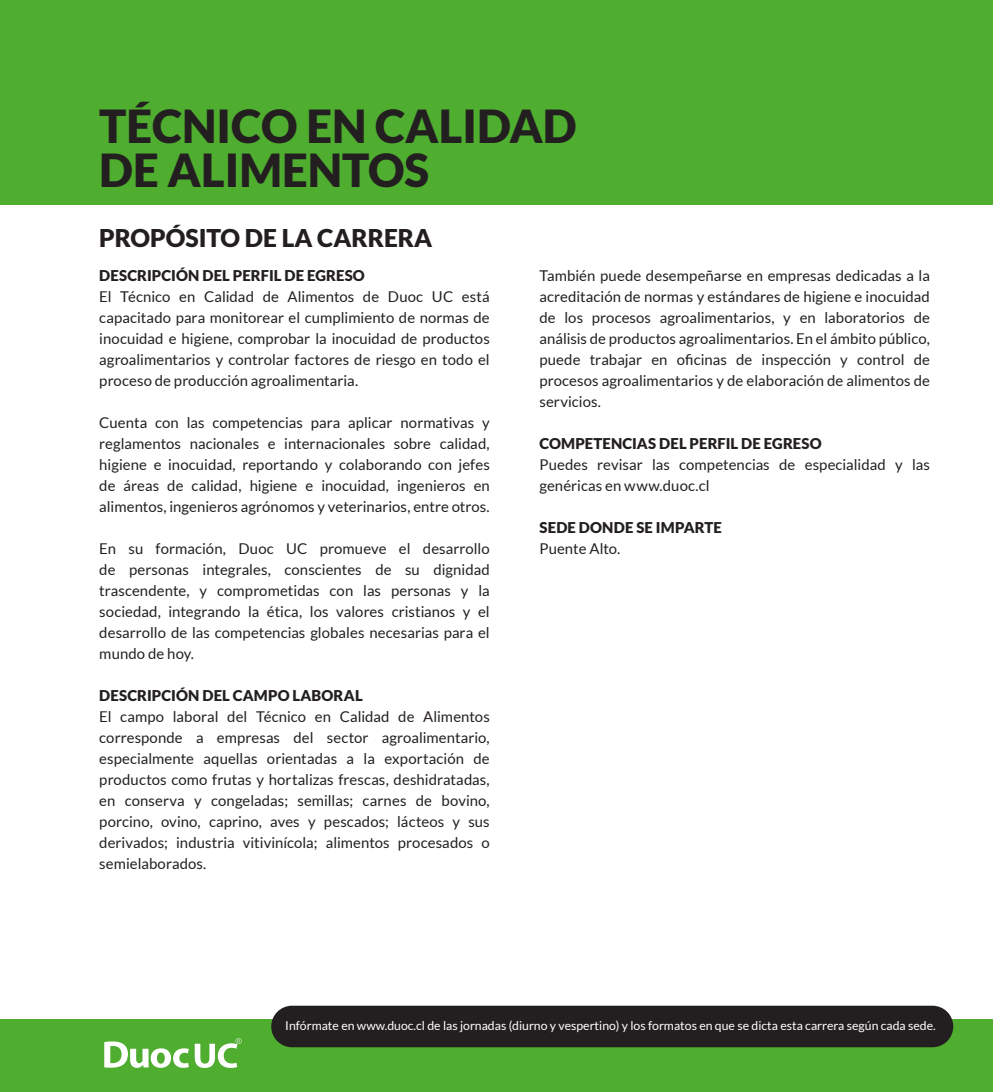
<style>
.page{position:relative;width:993px;height:1092px;background:#fff}
.page>*{position:absolute;margin:0;border:0;box-sizing:border-box;transform-origin:0 0}
.t1{font:900 45.5px/43.8px "Lato";color:#231f20}
.t2{font:900 24.5px "Lato";color:#231f20}
.t3{font:14.88px/21px "Lato";letter-spacing:.005em;color:#231f20;text-align:justify}
.t4{font:900 14.88px "Lato";letter-spacing:.01em;color:#231f20}
.t5{font:12.25px "Lato";color:#fff}
</style>
<div class="page">
<div style="left:0;top:1019px;width:992px;height:72px;background:#4fad2f"></div>
<div style="left:271px;top:1005px;width:681px;height:42px;background:#231f20;border-radius:21px"></div>
<div style="left:0;top:0;width:992px;height:204px;background:#4fad2f"></div>
<svg style="left:104px;top:1041px;width:85px;height:26px"></svg>
<svg style="left:195px;top:1038px;width:46px;height:29px"></svg>
<p class="t1" style="left:99px;top:104px;width:479px">TÉCNICO EN CALIDAD<br>DE ALIMENTOS</p>
<h2 class="t2" style="left:99px;top:224px;width:334px">PROPÓSITO DE LA CARRERA</h2>
<p class="t4" style="left:99px;top:267px;width:267px">DESCRIPCIÓN DEL PERFIL DE EGRESO</p>
<p class="t3" style="left:99px;top:286px;width:392px">El Técnico en Calidad de Alimentos de Duoc UC está capacitado para monitorear el cumplimiento de normas de inocuidad e higiene, comprobar la inocuidad de productos agroalimentarios y controlar factores de riesgo en todo el proceso de producción agroalimentaria.</p>
<p class="t3" style="left:99px;top:412px;width:392px">Cuenta con las competencias para aplicar normativas y reglamentos nacionales e internacionales sobre calidad, higiene e inocuidad, reportando y colaborando con jefes de áreas de calidad, higiene e inocuidad, ingenieros en alimentos, ingenieros agrónomos y veterinarios, entre otros.</p>
<p class="t3" style="left:99px;top:538px;width:392px">En su formación, Duoc UC promueve el desarrollo de personas integrales, conscientes de su dignidad trascendente, y comprometidas con las personas y la sociedad, integrando la ética, los valores cristianos y el desarrollo de las competencias globales necesarias para el mundo de hoy.</p>
<p class="t4" style="left:99px;top:687px;width:265px">DESCRIPCIÓN DEL CAMPO LABORAL</p>
<p class="t3" style="left:99px;top:706px;width:392px">El campo laboral del Técnico en Calidad de Alimentos corresponde a empresas del sector agroalimentario, especialmente aquellas orientadas a la exportación de productos como frutas y hortalizas frescas, deshidratadas, en conserva y congeladas; semillas; carnes de bovino, porcino, ovino, caprino, aves y pescados; lácteos y sus derivados; industria vitivinícola; alimentos procesados o semielaborados.</p>
<p class="t3" style="left:539px;top:265px;width:392px">También puede desempeñarse en empresas dedicadas a la acreditación de normas y estándares de higiene e inocuidad de los procesos agroalimentarios, y en laboratorios de análisis de productos agroalimentarios. En el ámbito público, puede trabajar en oficinas de inspección y control de procesos agroalimentarios y de elaboración de alimentos de servicios.</p>
<p class="t4" style="left:539px;top:435px;width:283px">COMPETENCIAS DEL PERFIL DE EGRESO</p>
<p class="t3" style="left:539px;top:454px;width:392px">Puedes revisar las competencias de especialidad y las genéricas en www.duoc.cl</p>
<p class="t4" style="left:539px;top:519px;width:184px">SEDE DONDE SE IMPARTE</p>
<p class="t3" style="left:539px;top:538px;width:82px">Puente Alto.</p>
<p class="t5" style="left:285px;top:1019px;width:652px">Infórmate en www.duoc.cl de las jornadas (diurno y vespertino) y los formatos en que se dicta esta carrera según cada sede.</p>
</div>
